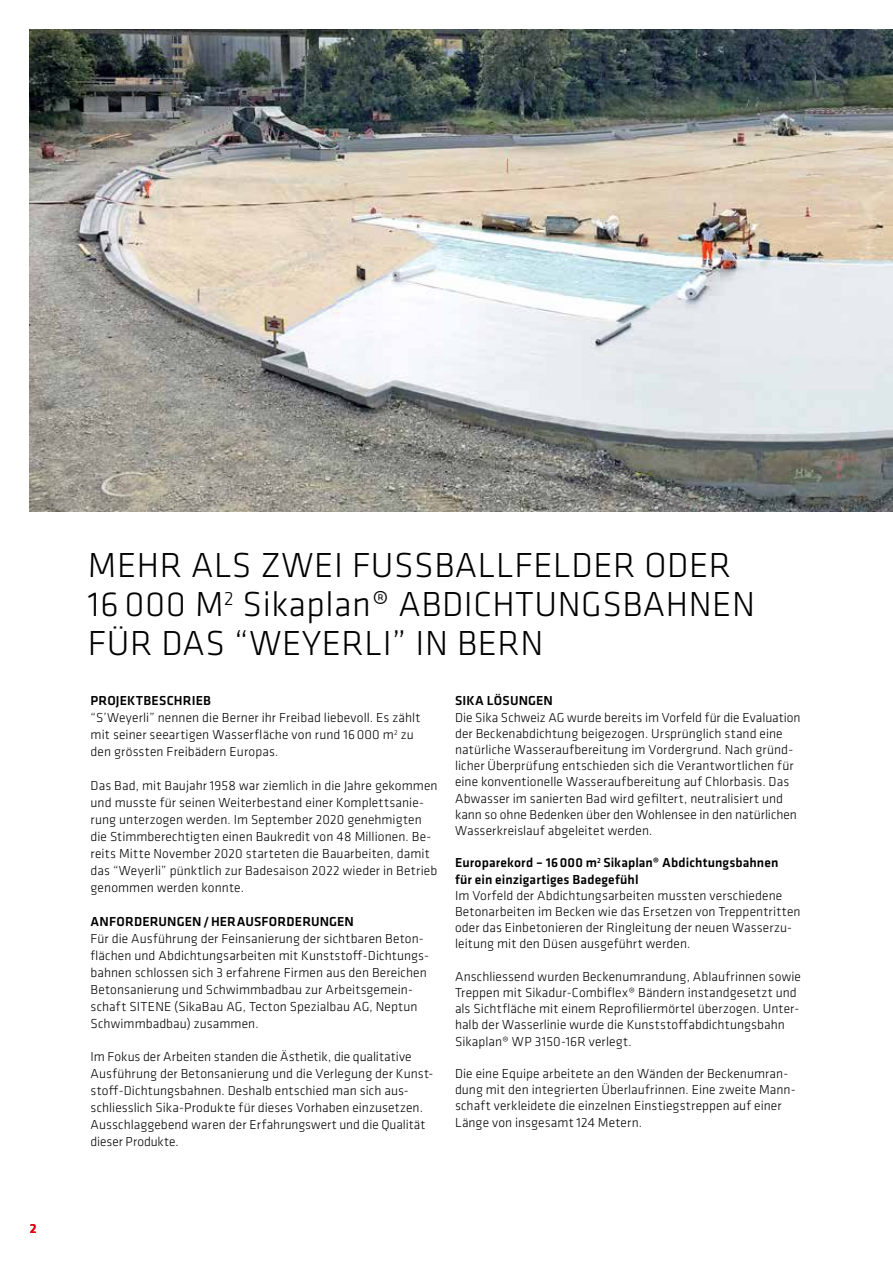
<style>
.page{position:relative;width:893px;height:1263px;background:#fff}
.page>*{position:absolute;margin:0;border:0;box-sizing:border-box;transform-origin:0 0}
.t1{font:300 36px/39px "Klavika";letter-spacing:.015em;color:#000}
.t2{font:300 13.5px/17px "Klavika";letter-spacing:.005em;color:#000}
.t3{font:500 13.5px/16.2px "Klavika";letter-spacing:.01em;color:#000}
.t4{font:500 13.5px "Klavika";color:#e3000f}
</style>
<div class="page">
<img style="left:30px;top:30px;width:863px;height:481px">
<p class="t4" style="left:30px;top:1219px;width:8px">2</p>
<h1 class="t1" style="left:88px;top:545px;width:669px">MEHR ALS ZWEI FUSSBALLFELDER ODER<br>16 000 M<sup>2</sup> Sikaplan® ABDICHTUNGSBAHNEN<br>FÜR DAS “WEYERLI” IN BERN</h1>
<p class="t3" style="left:91px;top:692px;width:122px">PROJEKTBESCHRIEB</p>
<p class="t2" style="left:91px;top:709px;width:331px">“S’Weyerli” nennen die Berner ihr Freibad liebevoll. Es zählt mit seiner seeartigen Wasserfläche von rund 16000 m<sup>2</sup> zu den grössten Freibädern Europas.</p>
<p class="t2" style="left:91px;top:777px;width:349px">Das Bad, mit Baujahr 1958 war ziemlich in die Jahre gekommen und musste für seinen Weiterbestand einer Komplettsanie&shy;rung unterzogen werden. Im September 2020 genehmigten die Stimmberechtigten einen Baukredit von 48 Millionen. Be&shy;reits Mitte November 2020 starteten die Bauarbeiten, damit das “Weyerli” pünktlich zur Badesaison 2022 wieder in Betrieb genommen werden konnte.</p>
<p class="t3" style="left:91px;top:913px;width:265px">ANFORDERUNGEN/HERAUSFORDERUNGEN</p>
<p class="t2" style="left:91px;top:930px;width:340px">Für die Ausführung der Feinsanierung der sichtbaren Beton&shy;flächen und Abdichtungsarbeiten mit Kunststoff-Dichtungs&shy;bahnen schlossen sich 3 erfahrene Firmen aus den Bereichen Betonsanierung und Schwimmbadbau zur Arbeitsgemein&shy;schaft SITENE (SikaBau AG, Tecton Spezialbau AG, Neptun Schwimmbadbau) zusammen.</p>
<p class="t2" style="left:91px;top:1048px;width:344px">Im Fokus der Arbeiten standen die Ästhetik, die qualitative Ausführung der Betonsanierung und die Verlegung der Kunst&shy;stoff-Dichtungsbahnen. Deshalb entschied man sich aus&shy;schliesslich Sika-Produkte für dieses Vorhaben einzusetzen.<br>Ausschlaggebend waren der Erfahrungswert und die Qualität dieser Produkte.</p>
<p class="t3" style="left:455px;top:692px;width:99px">SIKA LÖSUNGEN</p>
<p class="t2" style="left:455px;top:709px;width:347px;line-height:16.2px">Die Sika Schweiz AG wurde bereits im Vorfeld für die Evaluation der Beckenabdichtung beigezogen. Ursprünglich stand eine natürliche Wasseraufbereitung im Vordergrund. Nach gründ&shy;licher Überprüfung entschieden sich die Verantwortlichen für eine konventionelle Wasseraufbereitung auf Chlorbasis. Das Abwasser im sanierten Bad wird gefiltert, neutralisiert und kann so ohne Bedenken über den Wohlensee in den natürlichen Wasserkreislauf abgeleitet werden.</p>
<p class="t3" style="left:455px;top:854px;width:325px">Europarekord – 16000 m<sup>2</sup> Sikaplan® Abdichtungsbahnen für ein einzigartiges Badegefühl</p>
<p class="t2" style="left:455px;top:887px;width:347px;line-height:16.2px">Im Vorfeld der Abdichtungsarbeiten mussten verschiedene Betonarbeiten im Becken wie das Ersetzen von Treppentritten oder das Einbetonieren der Ringleitung der neuen Wasserzu&shy;leitung mit den Düsen ausgeführt werden.</p>
<p class="t2" style="left:455px;top:968px;width:347px;line-height:16.2px">Anschliessend wurden Beckenumrandung, Ablaufrinnen sowie Treppen mit Sikadur-Combiflex® Bändern instandgesetzt und als Sichtfläche mit einem Reprofiliermörtel überzogen. Unter&shy;halb der Wasserlinie wurde die Kunststoffabdichtungsbahn Sikaplan® WP 3150-16R verlegt.</p>
<p class="t2" style="left:455px;top:1065px;width:342px;line-height:16.2px">Die eine Equipe arbeitete an den Wänden der Beckenumran&shy;dung mit den integrierten Überlaufrinnen. Eine zweite Mann&shy;schaft verkleidete die einzelnen Einstiegstreppen auf einer Länge von insgesamt 124 Metern.</p>
</div>
